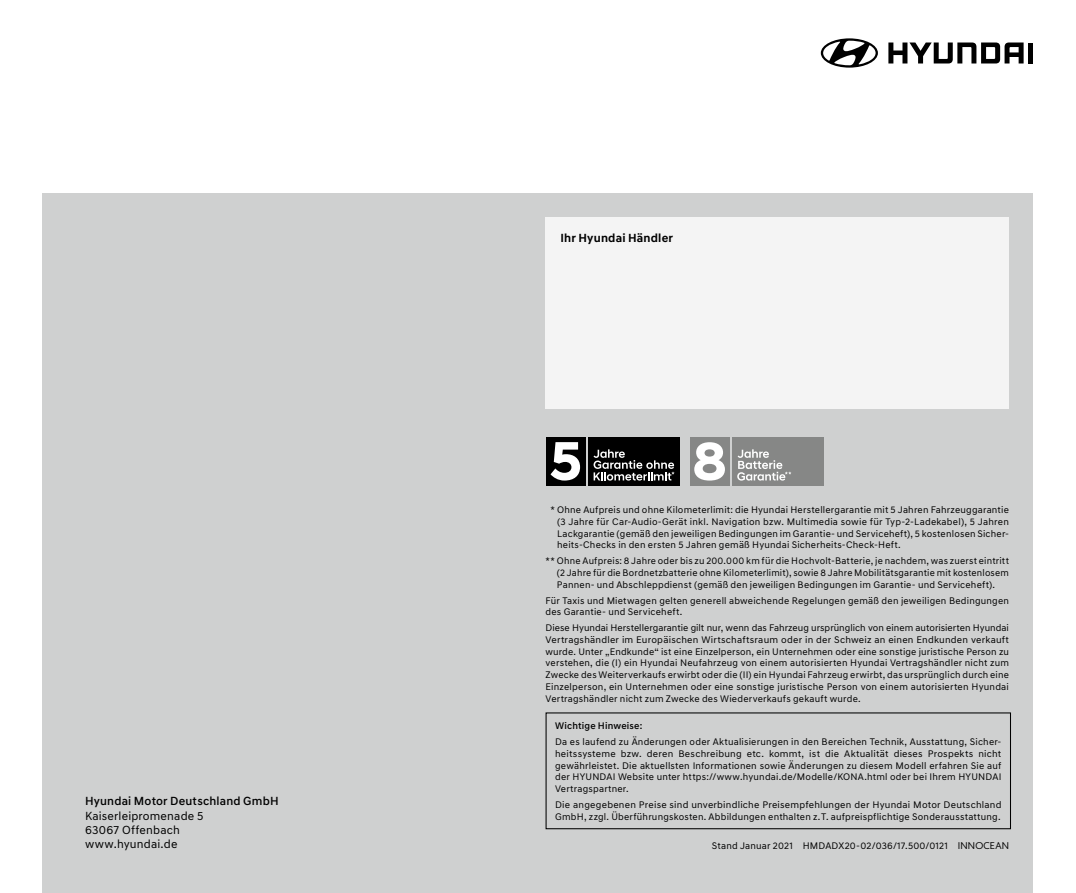
<style>
.page{position:relative;width:1076px;height:893px;background:#fff}
.page>*{position:absolute;margin:0;border:0;box-sizing:border-box;transform-origin:0 0}
.t1{font:12px/14.4px "Hyundai Sans Text";letter-spacing:.015em;color:#000}
.t2{font:500 12px "Hyundai Sans Text";letter-spacing:.015em;color:#000}
.t3{font:700 12px "Hyundai Sans Text";letter-spacing:.015em;color:#000}
.t4{font:9.75px/11.7px "Hyundai Sans Text";letter-spacing:.02em;color:#000;text-align:justify}
.t5{font:500 9.75px "Hyundai Sans Text";letter-spacing:.02em;color:#000}
.s1{color:#cfd0d0}
.s2{font-family:"INNODAOOM";font-weight:500}
</style>
<div class="page">
<div style="left:43px;top:193px;width:990px;height:700px;background:#cfd0d0"></div>
<svg style="left:888px;top:43px;width:135px;height:20px"></svg>
<div style="left:1028px;top:43px;width:5px;height:20px;background:#000"></div>
<svg style="left:821px;top:38px;width:57px;height:30px"></svg>
<div style="left:545px;top:218px;width:464px;height:191px;background:#f4f4f4"></div>
<div style="left:545px;top:712px;width:466px;height:117px;border:1px solid #000"></div>
<div style="left:545px;top:437px;width:40px;height:49px;background:#000"></div>
<div style="left:588px;top:437px;width:91px;height:49px;background:#000"></div>
<svg style="left:550px;top:442px;width:30px;height:39px"></svg>
<svg style="left:593px;top:449px;width:81px;height:32px"></svg>
<div style="left:732px;top:437px;width:91px;height:49px;background:#868786"></div>
<div style="left:690px;top:437px;width:39px;height:49px;background:#868786"></div>
<svg style="left:694px;top:442px;width:31px;height:39px"></svg>
<svg style="left:737px;top:449px;width:54px;height:32px"></svg>
<p class="t2" style="left:85px;top:794px;width:195px">Hyundai Motor Deutschland GmbH</p>
<p class="t1" style="left:85px;top:808px;width:120px">Kaiserleipromenade 5<br>63067 Offenbach www.hyundai.de</p>
<p class="t3" style="left:560px;top:230px;width:114px">Ihr Hyundai Händler</p>
<p class="t4" style="left:557px;top:504px;width:453px;text-indent:-12px"><span class="s1">*</span>* Ohne Aufpreis und ohne Kilometerlimit: die Hyundai Herstellergarantie mit 5 Jahren Fahrzeuggarantie (3 Jahre für Car-Audio-Gerät inkl. Navigation bzw. Multimedia sowie für Typ-2-Ladekabel), 5 Jahren Lackgarantie (gemäß den jeweiligen Bedingungen im Garantie- und Serviceheft), 5 kostenlosen Sicher&shy;heits-Checks in den ersten 5 Jahren gemäß Hyundai Sicherheits-Check-Heft.</p>
<p class="t4" style="left:557px;top:555px;width:453px;text-indent:-11px">** Ohne Aufpreis: 8 Jahre oder bis zu 200.000 km für die Hochvolt-Batterie, je nachdem, was zuerst eintritt (2 Jahre für die Bordnetzbatterie ohne Kilometerlimit), sowie 8 Jahre Mobilitätsgarantie mit kostenlosem Pannen- und Abschleppdienst (gemäß den jeweiligen Bedingungen im Garantie- und Serviceheft).</p>
<p class="t4" style="left:545px;top:594px;width:465px">Für Taxis und Mietwagen gelten generell abweichende Regelungen gemäß den jeweiligen Bedingungen des Garantie- und Serviceheft.</p>
<p class="t4" style="left:545px;top:622px;width:465px">Diese Hyundai Herstellergarantie gilt nur, wenn das Fahrzeug ursprünglich von einem autorisierten Hyundai Vertragshändler im Europäischen Wirtschaftsraum oder in der Schweiz an einen Endkunden verkauft wurde. Unter „Endkunde“ ist eine Einzelperson, ein Unternehmen oder eine sonstige juristische Person zu verstehen, die (I) ein Hyundai Neufahrzeug von einem autorisierten Hyundai Vertragshändler nicht zum Zwecke des Weiterverkaufs erwirbt oder die (II) ein Hyundai Fahrzeug erwirbt, das ursprünglich durch eine Einzelperson, ein Unternehmen oder eine sonstige juristische Person von einem autorisierten Hyundai Vertragshändler nicht zum Zwecke des Wiederverkaufs gekauft wurde.</p>
<p class="t5" style="left:555px;top:720px;width:89px">Wichtige Hinweise:</p>
<p class="t4" style="left:555px;top:736px;width:448px">Da es laufend zu Änderungen oder Aktualisierungen in den Bereichen Technik, Ausstattung, Sicher&shy;heitssysteme bzw. deren Beschreibung etc. kommt, ist die Aktualität dieses Prospekts nicht gewährleistet. Die aktuellsten Informationen sowie Änderungen zu diesem Modell erfahren Sie auf der HYUNDAI Website unter https://www.hyundai.de/Modelle/KONA.html oder bei Ihrem HYUNDAI Vertragspartner.</p>
<p class="t4" style="left:555px;top:799px;width:448px">Die angegebenen Preise sind unverbindliche Preisempfehlungen der Hyundai Motor Deutschland<br>GmbH, zzgl. Überführungskosten. Abbildungen enthalten z. T. aufpreispflichtige Sonderausstattung.</p>
<p class="t4" style="left:712px;top:840px;width:299px">Stand Januar 2021 HMDADX20-02/036/17.500/0121 <span class="s2">INNOCEAN</span></p>
</div>
